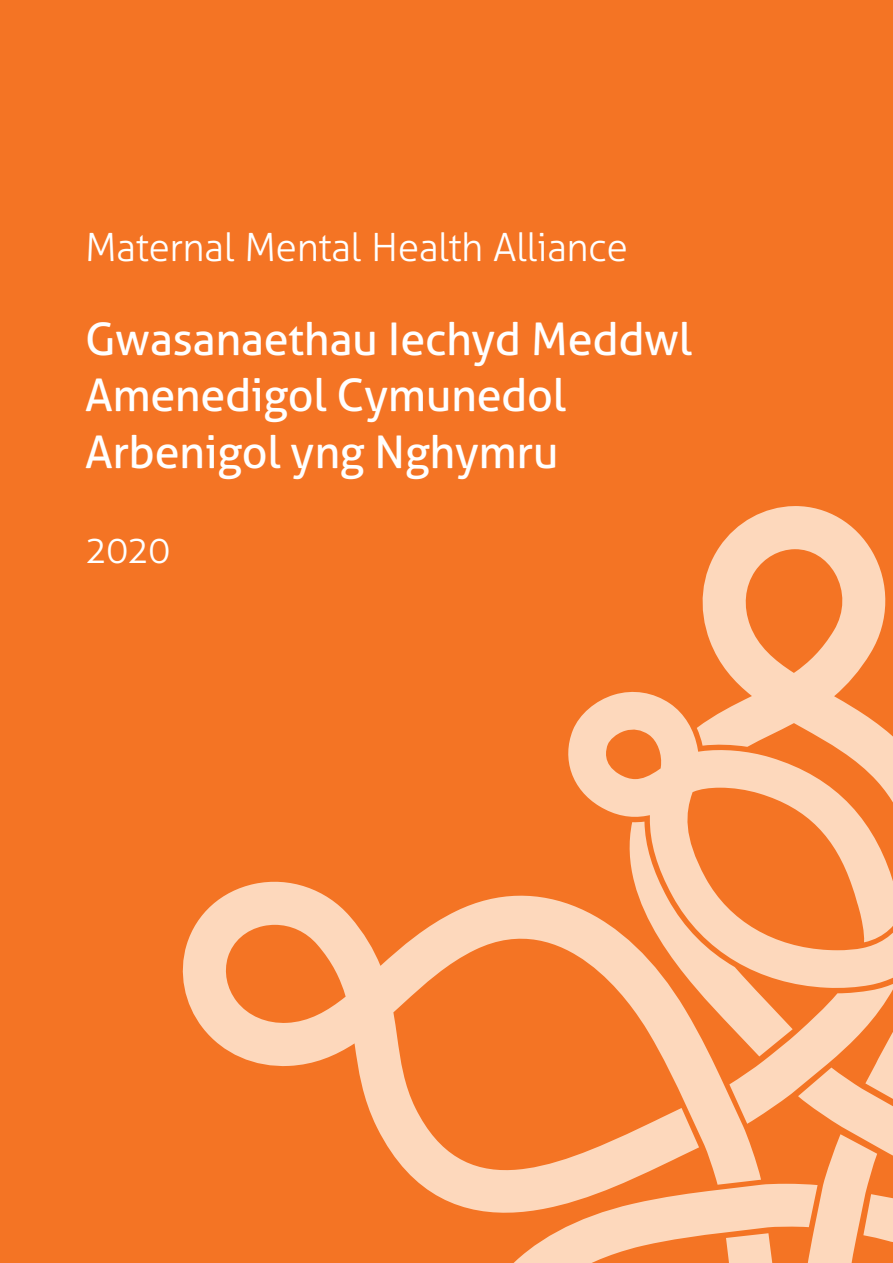
<style>
.page{position:relative;width:893px;height:1263px;background:#f47424}
.page>*{position:absolute;margin:0;border:0;box-sizing:border-box;transform-origin:0 0}
.t1{font:45px/56.7px "Aller";letter-spacing:-.01em;color:#fff}
.t2{font:300 39px "Aller";letter-spacing:-.015em;color:#fff}
.t3{font:300 37.5px "Aller";color:#fff}
</style>
<div class="page">
<svg style="left:182px;top:881px;width:195px;height:246px"></svg>
<svg style="left:377px;top:895px;width:516px;height:368px"></svg>
<svg style="left:561px;top:506px;width:332px;height:482px"></svg>
<p class="t2" style="left:85px;top:224px;width:544px">Maternal Mental Health Alliance</p>
<p class="t1" style="left:85px;top:310px;width:609px">Gwasanaethau Iechyd Meddwl<br>Amenedigol Cymunedol<br>Arbenigol yng Nghymru</p>
<p class="t3" style="left:85px;top:527px;width:87px">2020</p>
</div>
